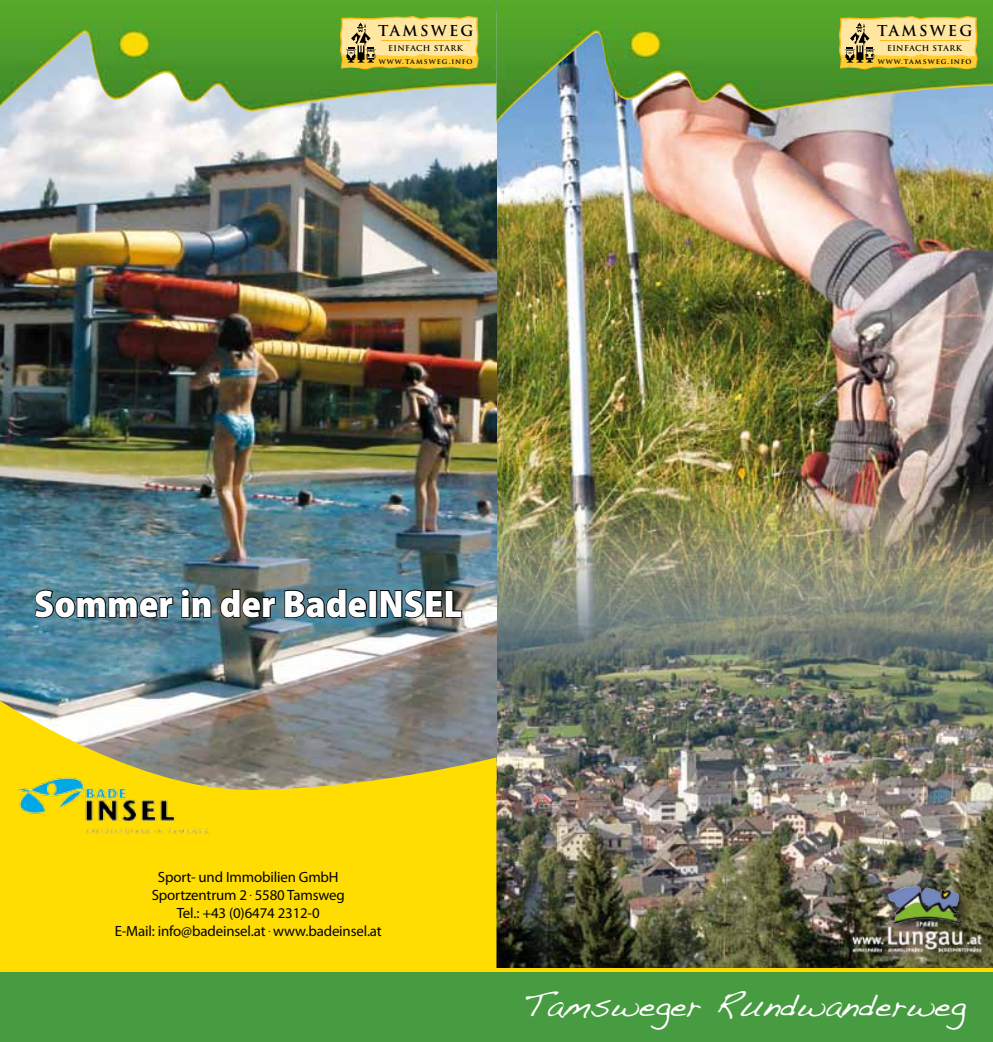
<style>
.page{position:relative;width:993px;height:1042px;background:#fff}
.page>*{position:absolute;margin:0;border:0;box-sizing:border-box;transform-origin:0 0}
.t1{font:900 semi-condensed 38.5px "Myriad Pro";color:#fff}
.t2{font:33.25px "Handwriting Dakota";color:#fff}
.t3{font:14.88px/17.8px "Myriad Pro";letter-spacing:-.01em;color:#000;text-align:center}
.t4{font:700 14.7px "Trajan Pro";letter-spacing:.15em;color:#000}
.t5{font:700 7.88px "Trajan Pro";letter-spacing:.05em;color:#000}
.t6{font:700 7.35px "Trajan Pro";letter-spacing:.135em;color:#000}
</style>
<div class="page">
<img style="left:496px;top:645px;width:496px;height:324px">
<img style="left:496px;top:124px;width:496px;height:521px">
<img style="left:0;top:117px;width:496px;height:574px">
<img style="left:496px;top:0;width:496px;height:124px">
<img style="left:0;top:0;width:496px;height:117px">
<div style="left:0;top:969px;width:992px;height:73px;background:#fd0"></div>
<div style="left:0;top:972px;width:992px;height:70px;background:#479c42"></div>
<svg style="left:0;top:691px;width:496px;height:278px;background:#dfc72a"></svg>
<img style="left:13px;top:776px;width:198px;height:58px">
<svg style="left:33px;top:589px;width:141px;height:30px;background:#43636f"></svg>
<svg style="left:180px;top:588px;width:32px;height:30px"></svg>
<svg style="left:219px;top:582px;width:58px;height:37px;background:#454e48"></svg>
<svg style="left:283px;top:582px;width:85px;height:37px;background:#40626f"></svg>
<div style="left:368px;top:590px;width:9px;height:28px;border:2px solid #000"></div>
<svg style="left:379px;top:589px;width:84px;height:30px;background:#3d5057"></svg>
<svg style="left:837px;top:15px;width:141px;height:56px;background:#deca6d"></svg>
<svg style="left:338px;top:15px;width:142px;height:56px;background:#ddca6d"></svg>
<div style="left:846px;top:879px;width:146px;height:86px;background:#000;opacity:.9"></div>
<img style="left:849px;top:882px;width:136px;height:75px">
<p class="t4" style="left:378px;top:21px;width:97px">TAMSWEG</p>
<p class="t5" style="left:388px;top:43px;width:76px">EINFACH STARK</p>
<p class="t6" style="left:378px;top:57px;width:95px">www.tamsweg.info</p>
<p class="t4" style="left:876px;top:21px;width:97px">TAMSWEG</p>
<p class="t5" style="left:886px;top:43px;width:76px">EINFACH STARK</p>
<p class="t6" style="left:877px;top:57px;width:95px">www.tamsweg.info</p>
<h1 class="t1" style="left:34px;top:582px;width:429px">Sommer in der BadeINSEL</h1>
<p class="t3" style="left:115px;top:868px;width:268px">Sport- und Immobilien GmbH<br>Sportzentrum 2 . 5580 Tamsweg<br>Tel.: +43 (0)6474 2312-0<br>E-Mail: info@badeinsel.at . www.badeinsel.at</p>
<h2 class="t2" style="left:523px;top:985px;width:444px">Tamsweger Rundwanderweg</h2>
</div>
